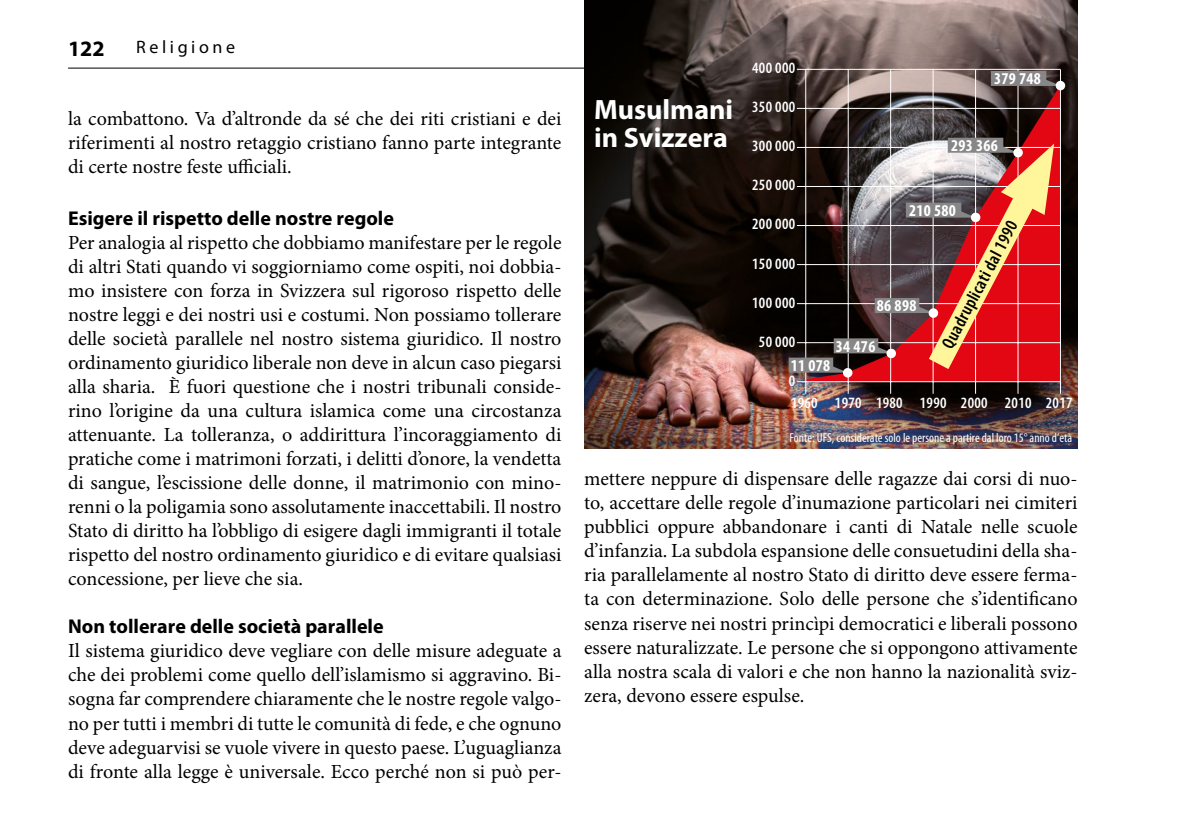
<style>
.page{position:relative;width:1191px;height:840px;background:#fff}
.page>*{position:absolute;margin:0;border:0;box-sizing:border-box;transform-origin:0 0}
._4_infografik_titel{font:700 28px/28px "Myriad Pro";color:#fff}
.t1{font:700 22px "Myriad Pro";color:#000}
.t2{font:20px/24px "Minion Pro";color:#000;text-align:justify}
._01_zwischentitel{font:700 20px "Myriad Pro";color:#000}
.t3{font:600 condensed 18px "Myriad Pro";color:#000}
.t4{font:18px "Myriad Pro";letter-spacing:.2em;color:#000}
.t5{font:700 condensed 16.6px "Myriad Pro";letter-spacing:.02em;color:#fff}
.t6{font:600 condensed 15.8px "Myriad Pro";letter-spacing:.02em;color:#fff}
._4_infografik_titel-2{font:condensed 13px "Myriad Pro";color:#fff}
</style>
<div class="page">
<hr style="left:68px;top:68px;width:1009px;height:1px;background:#000">
<img style="left:584px;top:0;width:493px;height:448px">
<svg style="left:806px;top:85px;width:254px;height:53px;background:#533d3d"></svg>
<hr style="left:797px;top:108px;width:263px;height:1px;background:#fff">
<hr style="left:797px;top:69px;width:263px;height:1px;background:#fff">
<hr style="left:805px;top:70px;width:1px;height:323px;background:#fff">
<hr style="left:847px;top:70px;width:1px;height:323px;background:#fff">
<hr style="left:890px;top:70px;width:1px;height:323px;background:#fff">
<hr style="left:932px;top:70px;width:1px;height:323px;background:#fff">
<hr style="left:975px;top:70px;width:1px;height:323px;background:#fff">
<hr style="left:1017px;top:70px;width:1px;height:323px;background:#fff">
<hr style="left:1060px;top:70px;width:1px;height:323px;background:#fff">
<svg style="left:990px;top:71px;width:70px;height:15px"></svg>
<div style="left:1055px;top:81px;width:10px;height:9px;background:#fff;border-radius:50%"></div>
<svg style="left:788px;top:138px;width:277px;height:255px;background:#8c4845"></svg>
<p class="t1" style="left:68px;top:34px;width:38px">122</p>
<p class="t4" style="left:136px;top:36px;width:101px">Religione</p>
<p class="t2" style="left:68px;top:107px;width:495px">la combattono. Va d’altronde da sé che dei riti cristiani e dei riferimenti al nostro retaggio cristiano fanno parte integrante di certe nostre feste ufficiali.</p>
<p class="_01_zwischentitel" style="left:68px;top:205px;width:327px">Esigere il rispetto delle nostre regole</p>
<p class="t2" style="left:68px;top:230px;width:495px">Per analogia al rispetto che dobbiamo manifestare per le regole di altri Stati quando vi soggiorniamo come ospiti, noi dobbia&shy;mo insistere con forza in Svizzera sul rigoroso rispetto delle nostre leggi e dei nostri usi e costumi. Non possiamo tollerare delle società parallele nel nostro sistema giuridico. Il nostro ordinamento giuridico liberale non deve in alcun caso piegarsi alla sharia. È fuori questione che i nostri tribunali conside&shy;rino l’origine da una cultura islamica come una circostanza attenuante. La tolleranza, o addirittura l’incoraggiamento di pratiche come i matrimoni forzati, i delitti d’onore, la vendetta di sangue, l’escissione delle donne, il matrimonio con mino&shy;renni o la poligamia sono assolutamente inaccettabili. Il nostro Stato di diritto ha l’obbligo di esigere dagli immigranti il totale rispetto del nostro ordinamento giuridico e di evitare qualsiasi concessione, per lieve che sia.</p>
<p class="_01_zwischentitel" style="left:68px;top:613px;width:317px">Non tollerare delle società parallele</p>
<p class="t2" style="left:68px;top:638px;width:495px">Il sistema giuridico deve vegliare con delle misure adeguate a che dei problemi come quello dell’islamismo si aggravino. Bi&shy;sogna far comprendere chiaramente che le nostre regole valgo&shy;no per tutti i membri di tutte le comunità di fede, e che ognuno deve adeguarvisi se vuole vivere in questo paese. L’uguaglianza di fronte alla legge è universale. Ecco perché non si può per-</p>
<p class="_4_infografik_titel" style="left:594px;top:95px;width:141px">Musulmani in Svizzera</p>
<p class="t6" style="left:752px;top:58px;width:45px">400 000</p>
<p class="t6" style="left:752px;top:97px;width:45px">350 000</p>
<p class="t6" style="left:752px;top:136px;width:45px">300 000</p>
<p class="t6" style="left:752px;top:175px;width:45px">250 000</p>
<p class="t6" style="left:752px;top:214px;width:45px">200 000</p>
<p class="t6" style="left:752px;top:253px;width:45px">150 000</p>
<p class="t6" style="left:752px;top:292px;width:45px">100 000</p>
<p class="t6" style="left:759px;top:331px;width:38px">50 000</p>
<p class="t5" style="left:994px;top:68px;width:48px">379 748</p>
<p class="t5" style="left:951px;top:135px;width:48px">293 366</p>
<p class="t5" style="left:909px;top:200px;width:48px">210 580</p>
<p class="t5" style="left:877px;top:295px;width:41px">86 898</p>
<p class="t5" style="left:836px;top:335px;width:41px">34 476</p>
<p class="t3" style="left:936px;top:341px;width:143px;rotate:-62deg">Quadruplicati dal 1990</p>
<p class="t5" style="left:791px;top:354px;width:41px">11 078</p>
<p class="t6" style="left:788px;top:370px;width:8px">0</p>
<p class="t6" style="left:791px;top:393px;width:283px">1960 1970 1980 1990 2000 2010 2017</p>
<p class="_4_infografik_titel-2" style="left:789px;top:430px;width:284px">Fonte: UFS, considerate solo le persone a partire dal loro 15° anno d’età</p>
<p class="t2" style="left:584px;top:467px;width:495px">mettere neppure di dispensare delle ragazze dai corsi di nuo&shy;to, accettare delle regole d’inumazione particolari nei cimiteri pubblici oppure abbandonare i canti di Natale nelle scuole d’infanzia. La subdola espansione delle consuetudini della sha&shy;ria parallelamente al nostro Stato di diritto deve essere ferma&shy;ta con determinazione. Solo delle persone che s’identificano senza riserve nei nostri princìpi democratici e liberali possono essere naturalizzate. Le persone che si oppongono attivamente alla nostra scala di valori e che non hanno la nazionalità sviz&shy;zera, devono essere espulse.</p>
</div>
